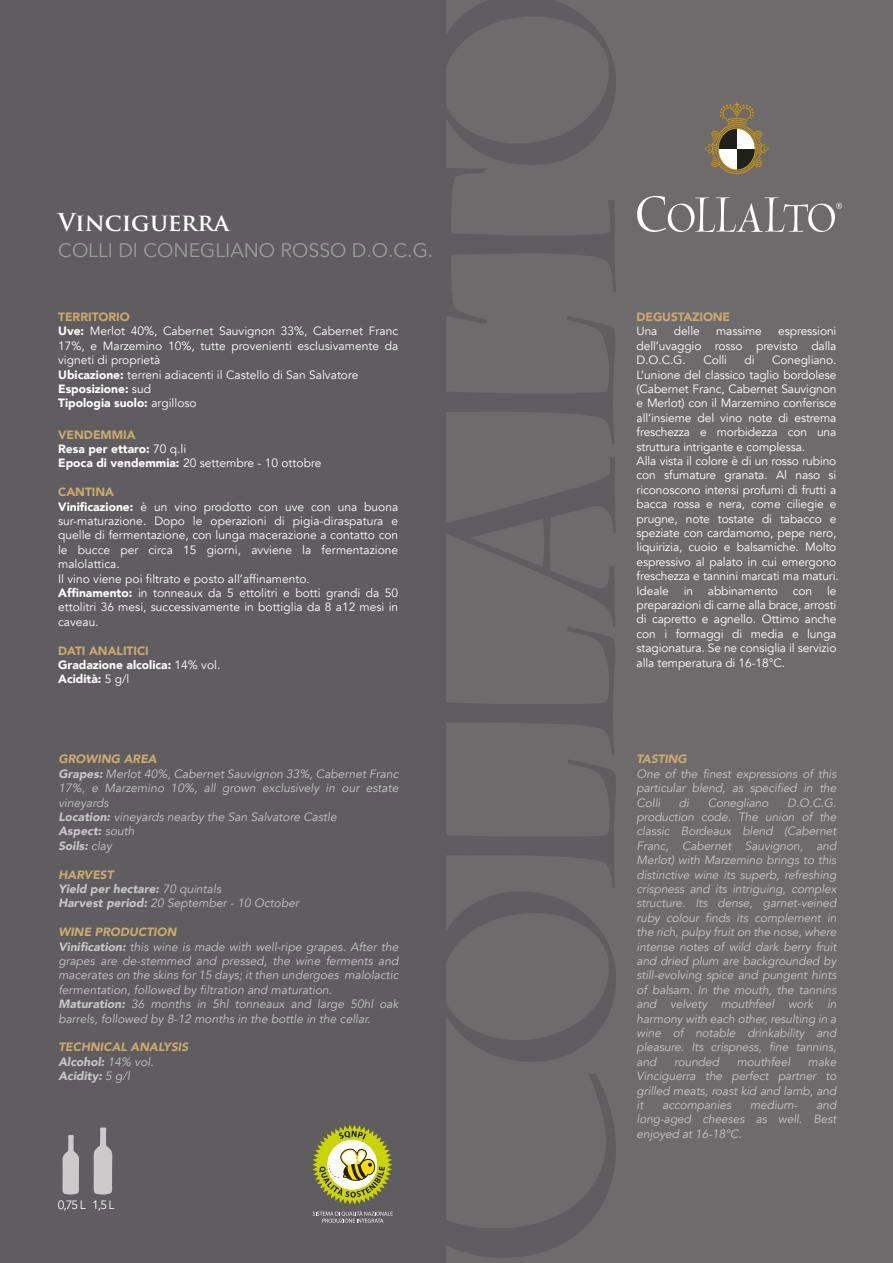
<style>
.page{position:relative;width:893px;height:1263px;background:#fff}
.page>*{position:absolute;margin:0;border:0;box-sizing:border-box;transform-origin:0 0}
.t1{font:700 24px "Trajan Pro";letter-spacing:-.005em;color:#fff}
.t2{font:19.5px "Avenir";color:#9d9d9c}
.t3{font:italic 12px/14.4px "Avenir";color:#c6c6c6;text-align:justify}
.t4{font:12px/14.4px "Avenir";letter-spacing:-.01em;color:#fff}
.t5{font:900 12px/14.4px "Avenir";color:#fff}
.t6{font:italic 900 12px/14.4px "Avenir";color:#cbaa6d}
.t7{font:900 12px "Avenir";letter-spacing:-.01em;color:#cbaa6d}
.s1{font-weight:900;color:#cbaa6d}
.s2{font-weight:900}
.s3{color:#cbaa6d}
.s4{font-weight:400}
.s5{color:#c6c6c6}
.s6{font-weight:400;color:#c6c6c6}
</style>
<div class="page">
<div style="left:0;top:0;width:446px;height:1263px;background:#5f5d5f"></div>
<div style="left:446px;top:0;width:447px;height:1263px;background:#6e6b6d"></div>
<svg style="left:446px;top:1074px;width:170px;height:184px"></svg>
<svg style="left:446px;top:457px;width:170px;height:605px"></svg>
<svg style="left:446px;top:0;width:170px;height:444px"></svg>
<svg style="left:704px;top:102px;width:65px;height:72px"></svg>
<svg style="left:737px;top:149px;width:18px;height:20px"></svg>
<svg style="left:719px;top:129px;width:18px;height:20px"></svg>
<svg style="left:719px;top:149px;width:18px;height:20px"></svg>
<svg style="left:737px;top:129px;width:18px;height:20px"></svg>
<svg style="left:637px;top:196px;width:205px;height:36px"></svg>
<svg style="left:62px;top:1135px;width:17px;height:59px"></svg>
<svg style="left:93px;top:1127px;width:19px;height:67px"></svg>
<svg style="left:313px;top:1211px;width:80px;height:12px"></svg>
<svg style="left:312px;top:1125px;width:80px;height:79px"></svg>
<h1 class="t1" style="left:58px;top:207px;width:172px">Vinciguerra</h1>
<h2 class="t2" style="left:58px;top:238px;width:377px">COLLI DI CONEGLIANO ROSSO D.O.C.G.</h2>
<p class="t4" style="left:58px;top:310px;width:342px"><span class="s1">TERRITORIO<br></span><span class="s2">Uve:</span> Merlot 40%, Cabernet Sauvignon 33%, Cabernet Franc 17%, e Marzemino 10%, tutte provenienti esclusivamente da vigneti di proprietà<br><span class="s2">Ubicazione:</span> terreni adiacenti il Castello di San Salvatore <span class="s2">Esposizione:</span> sud<br><span class="s2">Tipologia suolo:</span> argilloso</p>
<p class="t5" style="left:58px;top:427px;width:265px"><span class="s3">VENDEMMIA<br></span>Resa per ettaro: <span class="s4">70 q.li<br></span>Epoca di vendemmia: <span class="s4">20 settembre - 10 ottobre</span></p>
<p class="t4" style="left:58px;top:485px;width:342px"><span class="s1">CANTINA<br></span><span class="s2">Vinificazione:</span> è un vino prodotto con uve con una buona sur-maturazione. Dopo le operazioni di pigia-diraspatura e quelle di fermentazione, con lunga macerazione a contatto con le bucce per circa 15 giorni, avviene la fermentazione malolattica.<br>Il vino viene poi filtrato e posto all’affinamento.<br><span class="s2">Affinamento:</span> in tonneaux da 5 ettolitri e botti grandi da 50 ettolitri 36 mesi, successivamente in bottiglia da 8 a12 mesi in caveau.</p>
<p class="t5" style="left:58px;top:643px;width:164px"><span class="s3">DATI ANALITICI<br></span>Gradazione alcolica: <span class="s4">14% vol.<br></span>Acidità: <span class="s4">5 g/l</span></p>
<p class="t3" style="left:58px;top:752px;width:342px;text-align:left"><span class="s1">GROWING AREA<br></span><span class="s2">Grapes:</span> Merlot 40%, Cabernet Sauvignon 33%, Cabernet Franc<br>17%, e Marzemino 10%, all grown exclusively in our estate vineyards<br><span class="s2">Location:</span> vineyards nearby the San Salvatore Castle<br><span class="s2">Aspect:</span> south<br><span class="s2">Soils:</span> clay</p>
<p class="t3" style="left:58px;top:867px;width:242px;text-align:left"><span class="s1">HARVEST<br></span><span class="s2">Yield per hectare:</span> 70 quintals<br><span class="s2">Harvest period:</span> 20 September - 10 October</p>
<p class="t3" style="left:58px;top:925px;width:342px;text-align:left"><span class="s1">WINE PRODUCTION<br></span><span class="s2">Vinification:</span> this wine is made with well-ripe grapes. After the grapes are de-stemmed and pressed, the wine ferments and macerates on the skins for 15 days; it then undergoes malolactic fermentation, followed by filtration and maturation.<br><span class="s2">Maturation:</span> 36 months in 5hl tonneaux and large 50hl oak barrels, followed by 8-12 months in the bottle in the cellar.</p>
<p class="t6" style="left:58px;top:1040px;width:131px">TECHNICAL ANALYSIS<br><span class="s5">Alcohol:</span> <span class="s6">14% vol.<br></span><span class="s5">Acidity:</span> <span class="s6">5 g/l</span></p>
<p class="t4" style="left:58px;top:1197px;width:58px">0,75 L 1,5 L</p>
<p class="t7" style="left:637px;top:307px;width:95px">DEGUSTAZIONE</p>
<p class="t4" style="left:637px;top:324px;width:22px">Una</p>
<p class="t4" style="left:674px;top:324px;width:27px">delle</p>
<p class="t4" style="left:716px;top:324px;width:47px">massime</p>
<p class="t4" style="left:637px;top:324px;width:201px;text-align:justify;text-indent:142px">espressioni dell’uvaggio rosso previsto dalla D.O.C.G.</p>
<p class="t4" style="left:637px;top:353px;width:204px;text-indent:136px">Conegliano.<br>L’unione del classico taglio bordolese (Cabernet Franc, Cabernet Sauvignon e Merlot) con il Marzemino conferisce all’insieme del vino note di estrema freschezza e morbidezza con una struttura intrigante e complessa.<br>Alla vista il colore è di un rosso rubino con sfumature granata. Al naso si riconoscono intensi profumi di frutti a bacca rossa e nera, come ciliegie e prugne, note tostate di tabacco e speziate con cardamomo, pepe nero, liquirizia, cuoio e balsamiche. Molto espressivo al palato in cui emergono freschezza e tannini marcati ma maturi.<br>Ideale in abbinamento con le preparazioni di carne alla brace, arrosti di capretto e agnello. Ottimo anche con i formaggi di media e lunga stagionatura. Se ne consiglia il servizio alla temperatura di 16-18°C.</p>
<p class="t4" style="left:703px;top:353px;width:25px">Colli</p>
<p class="t4" style="left:745px;top:353px;width:12px">di</p>
<p class="t6" style="left:637px;top:752px;width:52px">TASTING</p>
<p class="t3" style="left:637px;top:767px;width:201px">One of the finest expressions of this particular blend, as specified in the Colli</p>
<p class="t3" style="left:679px;top:795px;width:12px">di</p>
<p class="t3" style="left:708px;top:795px;width:62px">Conegliano</p>
<p class="t3" style="left:637px;top:795px;width:201px;text-indent:151px">D.O.C.G. production code. The union of the classic Bordeaux blend (Cabernet Franc, Cabernet Sauvignon, and Merlot) with Marzemino brings to this distinctive wine its superb, refreshing crispness and its intriguing, complex structure. Its dense, garnet-veined ruby colour finds its complement in the rich, pulpy fruit on the nose, where intense notes of wild dark berry fruit and dried plum are backgrounded by still-evolving spice and pungent hints of balsam. In the mouth, the tannins and velvety mouthfeel work in harmony with each other, resulting in a wine of notable drinkability and pleasure. Its crispness, fine tannins, and</p>
<p class="t3" style="left:674px;top:1055px;width:46px">rounded</p>
<p class="t3" style="left:737px;top:1055px;width:55px">mouthfeel</p>
<p class="t3" style="left:637px;top:1055px;width:201px;text-indent:171px">make Vinciguerra the perfect partner to grilled meats, roast kid and lamb, and it</p>
<p class="t3" style="left:637px;top:1098px;width:201px;text-indent:180px">and long-aged cheeses as well. Best enjoyed at 16-18°C.</p>
<p class="t3" style="left:662px;top:1098px;width:70px">accompanies</p>
<p class="t3" style="left:750px;top:1098px;width:49px">medium-</p>
</div>
